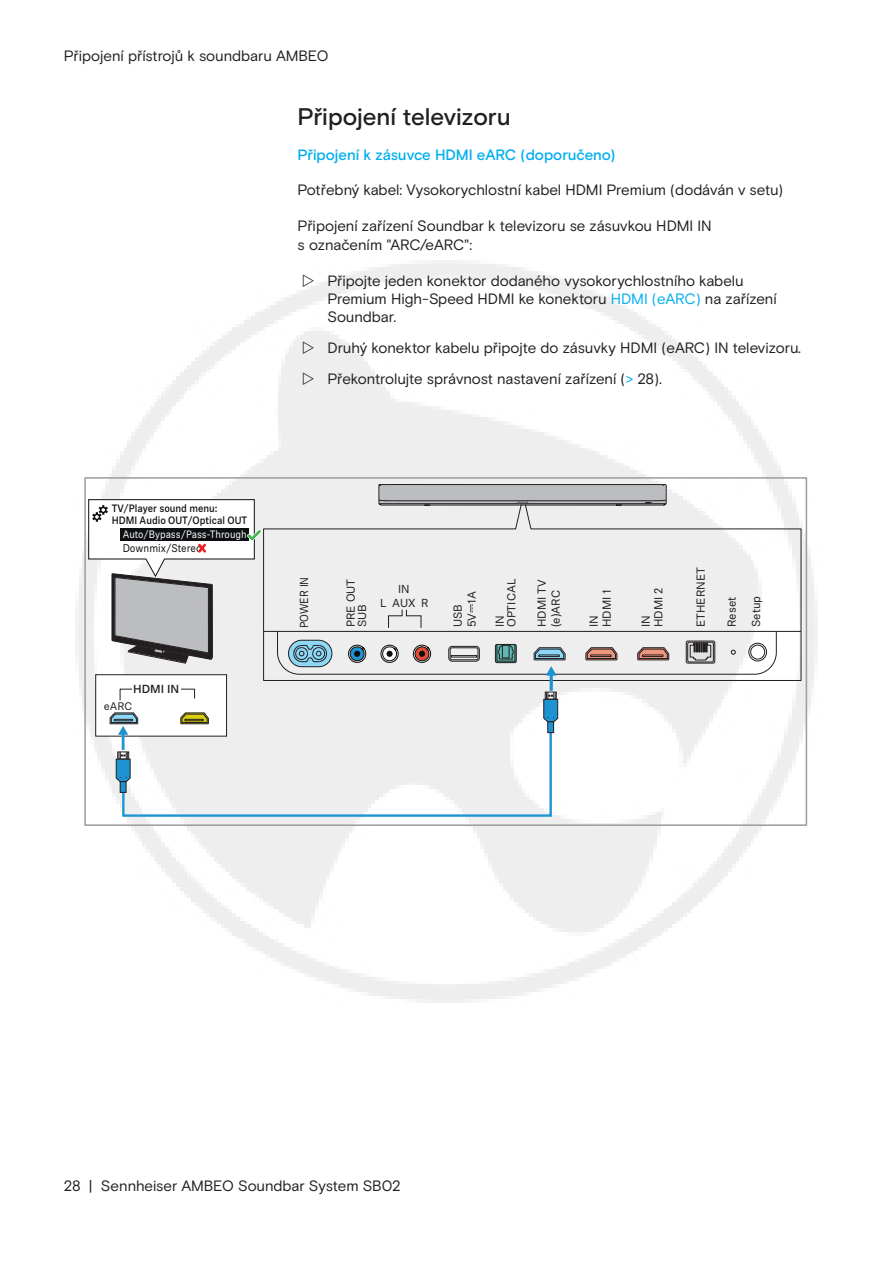
<style>
.page{position:relative;width:893px;height:1263px;background:#fff}
.page>*{position:absolute;margin:0;border:0;box-sizing:border-box;transform-origin:0 0}
.t1{font:500 24px "EPOS Basis";color:#231f20}
.t2{font:15px/18px "EPOS Basis";color:#231f20}
.t3{font:500 15px "EPOS Basis";color:#00aeef}
.t4{font:500 11.7px "Sennheiser Neue";color:#231f20}
.t5{font:11.55px/14px "Sennheiser Neue";color:#231f20}
.t6{font:11.55px "Sennheiser Neue";color:#231f20;scale:.9 1}
.t7{font:11.1px "Sennheiser Neue";color:#0d0f12;scale:.9 1}
.t8{font:10.95px "Sennheiser Neue";color:#231f20}
.t9{font:500 10.65px/12.8px "Sennheiser Neue";color:#0d0f12;scale:.9 1}
.t10{font:10.65px "Sennheiser Neue";color:#fff;scale:.9 1}
.s1{color:#00aeef}
</style>
<div class="page">
<img style="left:75px;top:260px;width:743px;height:743px">
<div style="left:96px;top:675px;width:131px;height:61px;background:#fff"></div>
<div style="left:95px;top:674px;width:132px;height:62px;border:1px solid #231f20"></div>
<svg style="left:120px;top:689px;width:75px;height:12px"></svg>
<svg style="left:263px;top:493px;width:539px;height:188px;background:#ededed"></svg>
<svg style="left:378px;top:484px;width:289px;height:22px;background:#a0a0a3"></svg>
<div style="left:132px;top:684px;width:48px;height:11px;background:#fff"></div>
<svg style="left:121px;top:695px;width:432px;height:123px"></svg>
<svg style="left:116px;top:752px;width:15px;height:30px"></svg>
<div style="left:120px;top:782px;width:6px;height:10px;background:#1e93d2"></div>
<div style="left:120px;top:781px;width:6px;height:12px;border:1px solid #231f20"></div>
<div style="left:548px;top:722px;width:6px;height:11px;background:#1e93d2"></div>
<div style="left:547px;top:721px;width:7px;height:12px;border:1px solid #231f20"></div>
<hr style="left:122px;top:733px;width:3px;height:17px;background:#1e93d2">
<svg style="left:110px;top:712px;width:28px;height:23px"></svg>
<svg style="left:88px;top:480px;width:177px;height:184px"></svg>
<svg style="left:277px;top:609px;width:500px;height:114px;background:#dddfe0"></svg>
<div style="left:84px;top:477px;width:723px;height:349px;border:2px solid #9c9fa0"></div>
<svg style="left:303px;top:274px;width:11px;height:13px"></svg>
<svg style="left:303px;top:341px;width:11px;height:13px"></svg>
<svg style="left:303px;top:372px;width:11px;height:12px"></svg>
<p class="t2" style="left:64px;top:47px;width:266px">Připojení přístrojů k soundbaru AMBEO</p>
<p class="t9" style="left:112px;top:501px;width:152px">TV/Player sound menu:<br>HDMI Audio OUT/Optical OUT</p>
<p class="t10" style="left:123px;top:527px;width:139px">Auto/Bypass/Pass-Through</p>
<p class="t7" style="left:123px;top:540px;width:89px">Downmix/Stereo</p>
<p class="t4" style="left:133px;top:680px;width:47px">HDMI IN</p>
<p class="t8" style="left:104px;top:698px;width:30px">eARC</p>
<h1 class="t1" style="left:298px;top:103px;width:214px">Připojení televizoru</h1>
<p class="t3" style="left:298px;top:146px;width:319px">Připojení k zásuvce HDMI eARC (doporučeno)</p>
<p class="t2" style="left:298px;top:181px;width:487px">Potřebný kabel: Vysokorychlostní kabel HDMI Premium (dodáván v setu)</p>
<p class="t2" style="left:298px;top:216px;width:416px;line-height:19.5px">Připojení zařízení Soundbar k televizoru se zásuvkou HDMI IN s označením "ARC/eARC":</p>
<p class="t2" style="left:327px;top:272px;width:451px">Připojte jeden konektor dodaného vysokorychlostního kabelu<br>Premium High-Speed HDMI ke konektoru <span class="s1">HDMI (eARC)</span> na zařízení<br>Soundbar.</p>
<p class="t2" style="left:327px;top:333px;width:475px;line-height:30.8px">Druhý konektor kabelu připojte do zásuvky HDMI (eARC) IN televizoru.<br>Překontrolujte správnost nastavení zařízení (<span class="s1">&gt;</span> 28).</p>
<p class="t6" style="left:296px;top:628px;width:58px;rotate:-90deg">POWER IN</p>
<p class="t5" style="left:344px;top:627px;width:50px;line-height:11.6px;rotate:-90deg">PRE OUT<br>SUB</p>
<p class="t5" style="left:380px;top:581px;width:50px;text-align:center">IN<br>L AUX R</p>
<p class="t5" style="left:450px;top:627px;width:38px;rotate:-90deg">USB<br>5V⎓1A</p>
<p class="t5" style="left:494px;top:627px;width:50px;line-height:11.6px;rotate:-90deg">IN<br>OPTICAL</p>
<p class="t5" style="left:534px;top:627px;width:49px;rotate:-90deg">HDMI TV (e)ARC</p>
<p class="t5" style="left:587px;top:627px;width:39px;line-height:12.9px;rotate:-90deg">IN<br>HDMI 1</p>
<p class="t5" style="left:639px;top:627px;width:41px;line-height:12.9px;rotate:-90deg">IN<br>HDMI 2</p>
<p class="t5" style="left:693px;top:627px;width:62px;rotate:-90deg">ETHERNET</p>
<p class="t5" style="left:719px;top:627px;width:33px;line-height:24.3px;rotate:-90deg">Reset<br>Setup</p>
<p class="t2" style="left:64px;top:1177px;width:339px">28 | Sennheiser AMBEO Soundbar System SB02</p>
</div>
